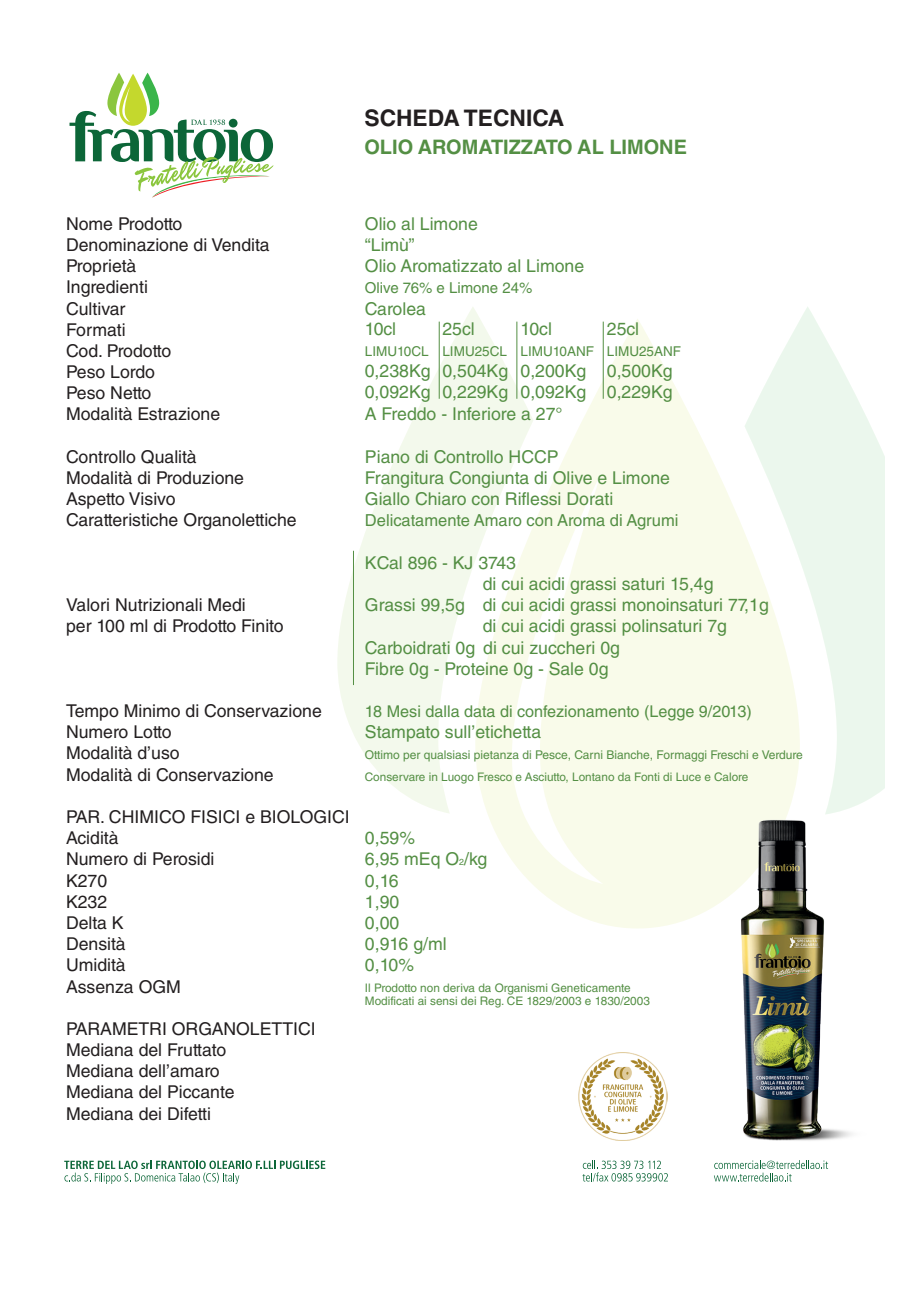
<style>
.page{position:relative;width:919px;height:1289px;background:#fff}
.page>*{position:absolute;margin:0;border:0;box-sizing:border-box;transform-origin:0 0}
.t1{font:700 22.8px "Helvetica LT Std";color:#231f20}
.t2{font:700 19.95px "Helvetica LT Std";color:#548f44}
.t3{font:17.7px/21.1px "Helvetica LT Std";color:#231f20}
.t4{font:17.7px/21.1px "Helvetica LT Std";color:#548f44}
.t5{font:16.5px "Helvetica LT Std";color:#548f44}
.t6{font:16.2px "Helvetica LT Std";color:#548f44}
.t7{font:15px "Helvetica LT Std";color:#548f44}
.t8{font:13.5px "Helvetica LT Std";color:#548f44}
.t9{font:12px "Helvetica LT Std";color:#548f44}
.t10{font:11.7px/13.2px "Helvetica LT Std";color:#548f44}
.s1{font-size:8.85px}
</style>
<div class="page">
<svg style="left:64px;top:1160px;width:261px;height:23px"></svg>
<svg style="left:582px;top:1160px;width:86px;height:21px"></svg>
<svg style="left:714px;top:1160px;width:114px;height:21px"></svg>
<svg style="left:799px;top:307px;width:85px;height:488px;fill:#ebf7ed"></svg>
<svg style="left:487px;top:319px;width:312px;height:609px;fill:#f9fbea"></svg>
<svg style="left:337px;top:307px;width:196px;height:506px;fill:#f3f9ec"></svg>
<svg style="left:507px;top:470px;width:96px;height:414px"></svg>
<hr style="left:353px;top:550px;width:1px;height:135px;background:#548f44">
<svg style="left:69px;top:73px;width:204px;height:125px"></svg>
<hr style="left:439px;top:321px;width:1px;height:78px;background:#548f44">
<hr style="left:516px;top:321px;width:1px;height:78px;background:#548f44">
<hr style="left:603px;top:321px;width:1px;height:78px;background:#548f44">
<img style="left:694px;top:769px;width:181px;height:372px">
<img style="left:579px;top:1052px;width:88px;height:88px">
<p class="t1" style="left:364px;top:104px;width:201px">SCHEDA TECNICA</p>
<p class="t2" style="left:364px;top:135px;width:324px">OLIO AROMATIZZATO AL LIMONE</p>
<p class="t3" style="left:66px;top:213px;width:205px">Nome Prodotto<br>Denominazione di Vendita<br>Proprietà<br>Ingredienti<br>Cultivar<br>Formati<br>Cod. Prodotto<br>Peso Lordo<br>Peso Netto<br>Modalità Estrazione</p>
<p class="t3" style="left:66px;top:446px;width:232px">Controllo Qualità<br>Modalità di Produzione<br>Aspetto Visivo<br>Caratteristiche Organolettiche</p>
<p class="t3" style="left:66px;top:594px;width:219px">Valori Nutrizionali Medi<br>per 100 ml di Prodotto Finito</p>
<p class="t3" style="left:66px;top:700px;width:257px">Tempo Minimo di Conservazione<br>Numero Lotto<br>Modalità d’uso<br>Modalità di Conservazione</p>
<p class="t3" style="left:66px;top:806px;width:285px">PAR. CHIMICO FISICI e BIOLOGICI<br>Acidità<br>Numero di Perosidi<br>K270<br>K232<br>Delta K<br>Densità<br>Umidità<br>Assenza OGM</p>
<p class="t3" style="left:66px;top:1018px;width:251px">PARAMETRI ORGANOLETTICI<br>Mediana del Fruttato<br>Mediana dell’amaro<br>Mediana del Piccante<br>Mediana dei Difetti</p>
<p class="t4" style="left:365px;top:213px;width:221px">Olio al Limone<br>“Limù”<br>Olio Aromatizzato al Limone</p>
<p class="t7" style="left:365px;top:279px;width:169px">Olive 76% e Limone 24%</p>
<p class="t4" style="left:365px;top:298px;width:62px">Carolea</p>
<p class="t4" style="left:365px;top:318px;width:33px">10cl</p>
<p class="t8" style="left:365px;top:343px;width:65px">LIMU10CL</p>
<p class="t4" style="left:365px;top:360px;width:67px">0,238Kg<br>0,092Kg</p>
<p class="t4" style="left:442px;top:318px;width:34px">25cl</p>
<p class="t8" style="left:442px;top:343px;width:66px">LIMU25CL</p>
<p class="t4" style="left:442px;top:360px;width:67px">0,504Kg<br>0,229Kg</p>
<p class="t4" style="left:520px;top:318px;width:33px">10cl</p>
<p class="t8" style="left:520px;top:343px;width:75px">LIMU10ANF</p>
<p class="t4" style="left:520px;top:360px;width:67px">0,200Kg<br>0,092Kg</p>
<p class="t4" style="left:606px;top:318px;width:34px">25cl</p>
<p class="t8" style="left:606px;top:343px;width:76px">LIMU25ANF</p>
<p class="t4" style="left:606px;top:360px;width:67px">0,500Kg<br>0,229Kg</p>
<p class="t4" style="left:365px;top:403px;width:199px">A Freddo - Inferiore a 27°</p>
<p class="t4" style="left:365px;top:446px;width:306px">Piano di Controllo HCCP<br>Frangitura Congiunta di Olive e Limone<br>Giallo Chiaro con Riflessi Dorati</p>
<p class="t5" style="left:365px;top:511px;width:315px">Delicatamente Amaro con Aroma di Agrumi</p>
<p class="t4" style="left:365px;top:552px;width:152px">KCal 896 - KJ 3743</p>
<p class="t4" style="left:482px;top:573px;width:232px">di cui acidi grassi saturi 15,4g</p>
<p class="t4" style="left:365px;top:594px;width:405px">Grassi 99,5g di cui acidi grassi monoinsaturi 77,1g</p>
<p class="t4" style="left:482px;top:615px;width:246px">di cui acidi grassi polinsaturi 7g</p>
<p class="t4" style="left:365px;top:636px;width:256px">Carboidrati 0g di cui zuccheri 0g</p>
<p class="t4" style="left:365px;top:658px;width:245px">Fibre 0g - Proteine 0g - Sale 0g</p>
<p class="t6" style="left:365px;top:702px;width:388px">18 Mesi dalla data di confezionamento (Legge 9/2013)</p>
<p class="t4" style="left:365px;top:721px;width:178px">Stampato sull’etichetta</p>
<p class="t9" style="left:365px;top:748px;width:439px">Ottimo per qualsiasi pietanza di Pesce, Carni Bianche, Formaggi Freschi e Verdure</p>
<p class="t10" style="left:365px;top:770px;width:385px">Conservare in Luogo Fresco e Asciutto, Lontano da Fonti di Luce e Calore</p>
<p class="t4" style="left:365px;top:827px;width:124px">0,59%<br>6,95 mEq O<span class="s1">2</span>/kg<br>0,16<br>1,90<br>0,00<br>0,916 g/ml<br>0,10%</p>
<p class="t10" style="left:365px;top:981px;width:286px">Il Prodotto non deriva da Organismi Geneticamente<br>Modificati ai sensi dei Reg. CE 1829/2003 e 1830/2003</p>
</div>
